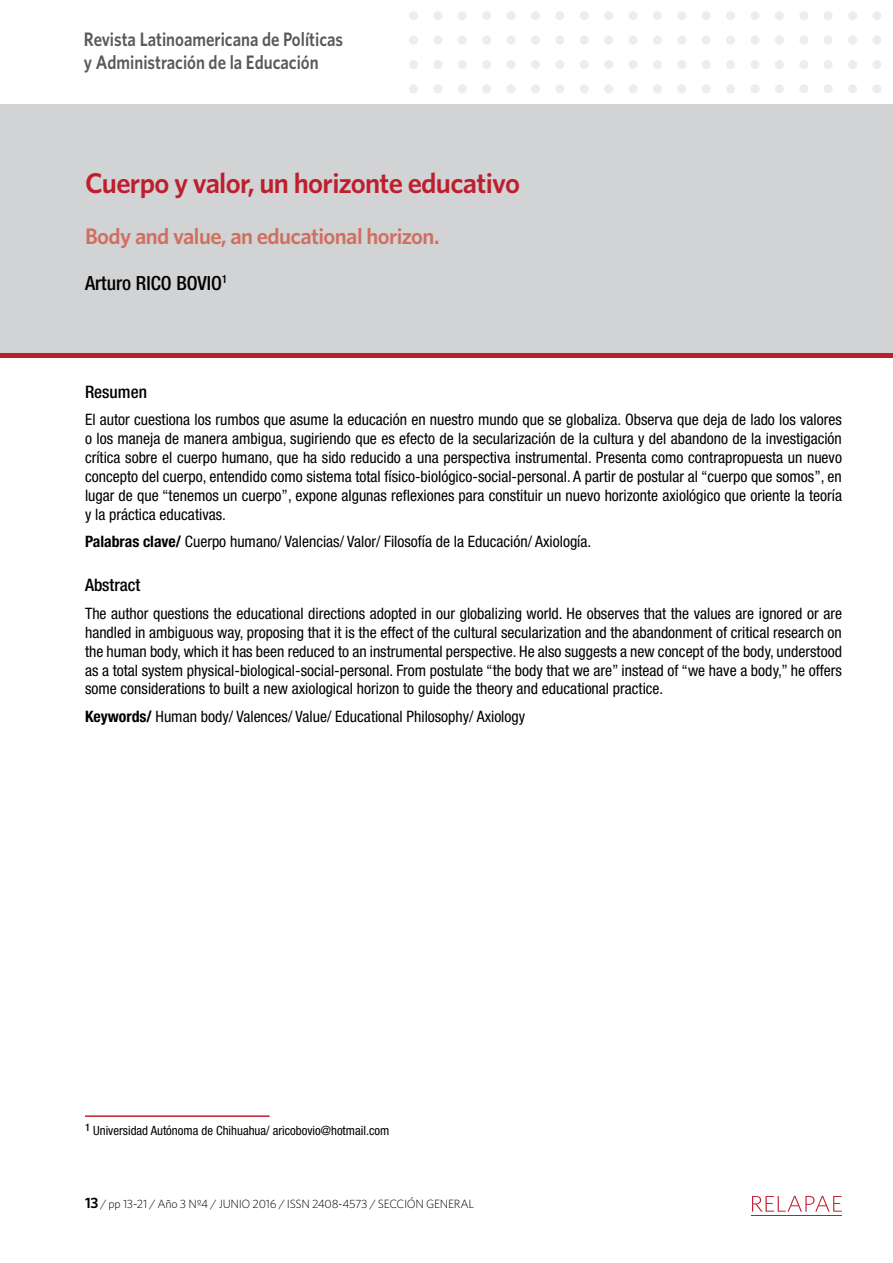
<style>
.page{position:relative;width:893px;height:1263px;background:#fff}
.page>*{position:absolute;margin:0;border:0;box-sizing:border-box;transform-origin:0 0}
.t1{font:600 28.5px "Whitney";letter-spacing:-.025em;color:#be1e2d}
.t2{font:600 22.5px "Whitney";letter-spacing:-.025em;color:#d06f60}
.t3{font:600 19.5px/23.4px "Whitney";color:#58595b;scale:.86 1}
.t4{font:500 condensed 19.5px "Helvetica Neue";color:#000}
.t5{font:500 condensed 17.25px "Helvetica Neue";color:#000}
.t6{font:condensed 15.75px/18.9px "Helvetica Neue";color:#000;text-align:justify}
.t7{font:condensed 12.75px "Helvetica Neue";color:#000}
.t8{font:300 12px "Whitney";letter-spacing:-.025em;color:#000}
.s1{font-weight:700}
.s2{font-weight:600;font-size:15px}
</style>
<div class="page">
<div style="left:409px;top:84px;width:9px;height:9px;background:#ededee;border-radius:50%"></div>
<div style="left:433px;top:84px;width:9px;height:9px;background:#ededee;border-radius:50%"></div>
<div style="left:458px;top:84px;width:9px;height:9px;background:#ededee;border-radius:50%"></div>
<div style="left:482px;top:84px;width:9px;height:9px;background:#ededee;border-radius:50%"></div>
<div style="left:507px;top:84px;width:9px;height:9px;background:#ededee;border-radius:50%"></div>
<div style="left:531px;top:84px;width:9px;height:9px;background:#ededee;border-radius:50%"></div>
<div style="left:555px;top:84px;width:9px;height:9px;background:#ededee;border-radius:50%"></div>
<div style="left:580px;top:84px;width:9px;height:9px;background:#ededee;border-radius:50%"></div>
<div style="left:604px;top:84px;width:9px;height:9px;background:#ededee;border-radius:50%"></div>
<div style="left:628px;top:84px;width:9px;height:9px;background:#ededee;border-radius:50%"></div>
<div style="left:653px;top:84px;width:9px;height:9px;background:#ededee;border-radius:50%"></div>
<div style="left:677px;top:84px;width:9px;height:9px;background:#ededee;border-radius:50%"></div>
<div style="left:702px;top:84px;width:9px;height:9px;background:#ededee;border-radius:50%"></div>
<div style="left:726px;top:84px;width:9px;height:9px;background:#ededee;border-radius:50%"></div>
<div style="left:750px;top:84px;width:9px;height:9px;background:#ededee;border-radius:50%"></div>
<div style="left:775px;top:84px;width:9px;height:9px;background:#ededee;border-radius:50%"></div>
<div style="left:799px;top:84px;width:9px;height:9px;background:#ededee;border-radius:50%"></div>
<div style="left:824px;top:84px;width:9px;height:9px;background:#ededee;border-radius:50%"></div>
<div style="left:848px;top:84px;width:9px;height:9px;background:#ededee;border-radius:50%"></div>
<div style="left:872px;top:84px;width:9px;height:9px;background:#ededee;border-radius:50%"></div>
<div style="left:409px;top:60px;width:9px;height:9px;background:#ededee;border-radius:50%"></div>
<div style="left:433px;top:60px;width:9px;height:9px;background:#ededee;border-radius:50%"></div>
<div style="left:458px;top:60px;width:9px;height:9px;background:#ededee;border-radius:50%"></div>
<div style="left:482px;top:60px;width:9px;height:9px;background:#ededee;border-radius:50%"></div>
<div style="left:507px;top:60px;width:9px;height:9px;background:#ededee;border-radius:50%"></div>
<div style="left:531px;top:60px;width:9px;height:9px;background:#ededee;border-radius:50%"></div>
<div style="left:555px;top:60px;width:9px;height:9px;background:#ededee;border-radius:50%"></div>
<div style="left:580px;top:60px;width:9px;height:9px;background:#ededee;border-radius:50%"></div>
<div style="left:604px;top:60px;width:9px;height:9px;background:#ededee;border-radius:50%"></div>
<div style="left:628px;top:60px;width:9px;height:9px;background:#ededee;border-radius:50%"></div>
<div style="left:653px;top:60px;width:9px;height:9px;background:#ededee;border-radius:50%"></div>
<div style="left:677px;top:60px;width:9px;height:9px;background:#ededee;border-radius:50%"></div>
<div style="left:702px;top:60px;width:9px;height:9px;background:#ededee;border-radius:50%"></div>
<div style="left:726px;top:60px;width:9px;height:9px;background:#ededee;border-radius:50%"></div>
<div style="left:750px;top:60px;width:9px;height:9px;background:#ededee;border-radius:50%"></div>
<div style="left:775px;top:60px;width:9px;height:9px;background:#ededee;border-radius:50%"></div>
<div style="left:799px;top:60px;width:9px;height:9px;background:#ededee;border-radius:50%"></div>
<div style="left:824px;top:60px;width:9px;height:9px;background:#ededee;border-radius:50%"></div>
<div style="left:848px;top:60px;width:9px;height:9px;background:#ededee;border-radius:50%"></div>
<div style="left:872px;top:60px;width:9px;height:9px;background:#ededee;border-radius:50%"></div>
<div style="left:409px;top:36px;width:9px;height:9px;background:#ededee;border-radius:50%"></div>
<div style="left:433px;top:36px;width:9px;height:9px;background:#ededee;border-radius:50%"></div>
<div style="left:458px;top:36px;width:9px;height:9px;background:#ededee;border-radius:50%"></div>
<div style="left:482px;top:36px;width:9px;height:9px;background:#ededee;border-radius:50%"></div>
<div style="left:507px;top:36px;width:9px;height:9px;background:#ededee;border-radius:50%"></div>
<div style="left:531px;top:36px;width:9px;height:9px;background:#ededee;border-radius:50%"></div>
<div style="left:555px;top:36px;width:9px;height:9px;background:#ededee;border-radius:50%"></div>
<div style="left:580px;top:36px;width:9px;height:9px;background:#ededee;border-radius:50%"></div>
<div style="left:604px;top:36px;width:9px;height:9px;background:#ededee;border-radius:50%"></div>
<div style="left:628px;top:36px;width:9px;height:9px;background:#ededee;border-radius:50%"></div>
<div style="left:653px;top:36px;width:9px;height:9px;background:#ededee;border-radius:50%"></div>
<div style="left:677px;top:36px;width:9px;height:9px;background:#ededee;border-radius:50%"></div>
<div style="left:702px;top:36px;width:9px;height:9px;background:#ededee;border-radius:50%"></div>
<div style="left:726px;top:36px;width:9px;height:9px;background:#ededee;border-radius:50%"></div>
<div style="left:750px;top:36px;width:9px;height:9px;background:#ededee;border-radius:50%"></div>
<div style="left:775px;top:36px;width:9px;height:9px;background:#ededee;border-radius:50%"></div>
<div style="left:799px;top:36px;width:9px;height:9px;background:#ededee;border-radius:50%"></div>
<div style="left:824px;top:36px;width:9px;height:9px;background:#ededee;border-radius:50%"></div>
<div style="left:848px;top:36px;width:9px;height:9px;background:#ededee;border-radius:50%"></div>
<div style="left:872px;top:36px;width:9px;height:9px;background:#ededee;border-radius:50%"></div>
<div style="left:409px;top:11px;width:9px;height:9px;background:#ededee;border-radius:50%"></div>
<div style="left:433px;top:11px;width:9px;height:9px;background:#ededee;border-radius:50%"></div>
<div style="left:458px;top:11px;width:9px;height:9px;background:#ededee;border-radius:50%"></div>
<div style="left:482px;top:11px;width:9px;height:9px;background:#ededee;border-radius:50%"></div>
<div style="left:507px;top:11px;width:9px;height:9px;background:#ededee;border-radius:50%"></div>
<div style="left:531px;top:11px;width:9px;height:9px;background:#ededee;border-radius:50%"></div>
<div style="left:555px;top:11px;width:9px;height:9px;background:#ededee;border-radius:50%"></div>
<div style="left:580px;top:11px;width:9px;height:9px;background:#ededee;border-radius:50%"></div>
<div style="left:604px;top:11px;width:9px;height:9px;background:#ededee;border-radius:50%"></div>
<div style="left:628px;top:11px;width:9px;height:9px;background:#ededee;border-radius:50%"></div>
<div style="left:653px;top:11px;width:9px;height:9px;background:#ededee;border-radius:50%"></div>
<div style="left:677px;top:11px;width:9px;height:9px;background:#ededee;border-radius:50%"></div>
<div style="left:702px;top:11px;width:9px;height:9px;background:#ededee;border-radius:50%"></div>
<div style="left:726px;top:11px;width:9px;height:9px;background:#ededee;border-radius:50%"></div>
<div style="left:750px;top:11px;width:9px;height:9px;background:#ededee;border-radius:50%"></div>
<div style="left:775px;top:11px;width:9px;height:9px;background:#ededee;border-radius:50%"></div>
<div style="left:799px;top:11px;width:9px;height:9px;background:#ededee;border-radius:50%"></div>
<div style="left:824px;top:11px;width:9px;height:9px;background:#ededee;border-radius:50%"></div>
<div style="left:848px;top:11px;width:9px;height:9px;background:#ededee;border-radius:50%"></div>
<div style="left:872px;top:11px;width:9px;height:9px;background:#ededee;border-radius:50%"></div>
<svg style="left:752px;top:1196px;width:90px;height:16px"></svg>
<hr style="left:752px;top:1215px;width:90px;height:1px;background:#be1e2d">
<div style="left:0;top:104px;width:893px;height:249px;background:#d1d3d4"></div>
<hr style="left:0;top:353px;width:893px;height:4px;background:#be1e2d">
<hr style="left:85px;top:1115px;width:185px;height:2px;background:#be1e2d">
<p class="t3" style="left:84px;top:27px;width:303px">Revista Latinoamericana de Políticas y Administración de la Educación</p>
<h1 class="t1" style="left:85px;top:164px;width:436px">Cuerpo y valor, un horizonte educativo</h1>
<h2 class="t2" style="left:85px;top:221px;width:356px">Body and value, an educational horizon.</h2>
<p class="t4" style="left:85px;top:271px;width:144px">Arturo RICO BOVIO<sup>1</sup></p>
<p class="t5" style="left:85px;top:381px;width:63px">Resumen</p>
<p class="t6" style="left:85px;top:410px;width:758px">El autor cuestiona los rumbos que asume la educación en nuestro mundo que se globaliza. Observa que deja de lado los valores o los maneja de manera ambigua, sugiriendo que es efecto de la secularización de la cultura y del abandono de la investigación crítica sobre el cuerpo humano, que ha sido reducido a una perspectiva instrumental. Presenta como contrapropuesta un nuevo concepto del cuerpo, entendido como sistema total físico-biológico-social-personal. A partir de postular al “cuerpo que somos”, en lugar de que “tenemos un cuerpo”, expone algunas reflexiones para constituir un nuevo horizonte axiológico que oriente la teoría y la práctica educativas.</p>
<p class="t6" style="left:85px;top:532px;width:508px"><span class="s1">Palabras clave/</span> Cuerpo humano/ Valencias/ Valor/ Filosofía de la Educación/ Axiología.</p>
<p class="t5" style="left:85px;top:575px;width:57px">Abstract</p>
<p class="t6" style="left:85px;top:604px;width:758px">The author questions the educational directions adopted in our globalizing world. He observes that the values are ignored or are handled in ambiguous way, proposing that it is the effect of the cultural secularization and the abandonment of critical research on the human body, which it has been reduced to an instrumental perspective. He also suggests a new concept of the body, understood as a total system physical-biological-social-personal. From postulate “the body that we are” instead of “we have a body,” he offers some considerations to built a new axiological horizon to guide the theory and educational practice.</p>
<p class="t6" style="left:85px;top:707px;width:442px"><span class="s1">Keywords/</span> Human body/ Valences/ Value/ Educational Philosophy/ Axiology</p>
<p class="t7" style="left:85px;top:1123px;width:306px"><sup>1</sup> Universidad Autónoma de Chihuahua/ aricobovio@hotmail.com</p>
<p class="t8" style="left:85px;top:1196px;width:390px"><span class="s2">13</span> / pp 13-21 / Año 3 Nº4 / JUNIO 2016 / ISSN 2408-4573 / SECCIÓN GENERAL</p>
</div>
